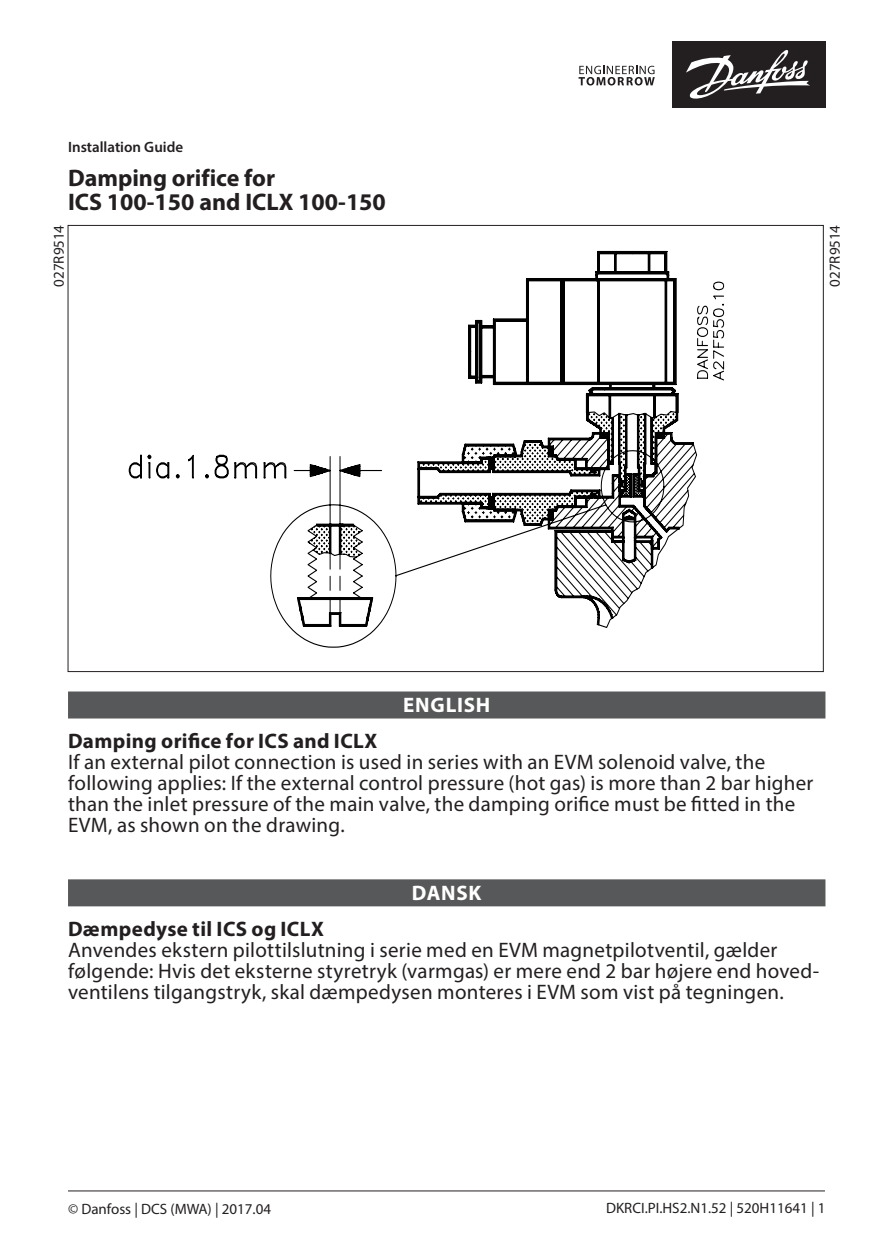
<style>
.page{position:relative;width:893px;height:1259px;background:#fff}
.page>*{position:absolute;margin:0;border:0;box-sizing:border-box;transform-origin:0 0}
.t1{font:700 24px/24px "Myriad Pro";color:#231f20}
.Body_copy{font:21px/21px "Myriad Pro";letter-spacing:.015em;color:#231f20}
.Body_copy-2{font:700 21px "Myriad Pro";letter-spacing:.02em;color:#231f20}
.Language_bar{font:700 21px "Myriad Pro";letter-spacing:.035em;color:#fff}
.Litterature_No{font:15px "Myriad Pro";color:#231f20}
.t2{font:600 15px "Myriad Pro";color:#231f20}
</style>
<div class="page">
<div style="left:672px;top:41px;width:153px;height:67px;background:#231f20"></div>
<svg style="left:579px;top:66px;width:76px;height:19px"></svg>
<svg style="left:686px;top:50px;width:124px;height:49px"></svg>
<hr style="left:68px;top:1190px;width:757px;height:1px;background:#231f20">
<svg style="left:128px;top:250px;width:597px;height:398px"></svg>
<div style="left:68px;top:879px;width:757px;height:27px;background:#57585a"></div>
<div style="left:68px;top:691px;width:757px;height:27px;background:#57585a"></div>
<p class="t2" style="left:68px;top:138px;width:117px">Installation Guide</p>
<p class="t1" style="left:68px;top:165px;width:319px">Damping orifice for<br>ICS 100-150 and ICLX 100-150</p>
<p class="Litterature_No" style="left:49px;top:286px;width:63px;rotate:-90deg">027R9514</p>
<p class="Litterature_No" style="left:825px;top:286px;width:63px;rotate:-90deg">027R9514</p>
<p class="Language_bar" style="left:403px;top:691px;width:89px">ENGLISH</p>
<p class="Body_copy-2" style="left:68px;top:727px;width:311px">Damping orifice for ICS and ICLX</p>
<p class="Body_copy" style="left:68px;top:751px;width:747px">If an external pilot connection is used in series with an EVM solenoid valve, the following applies: If the external control pressure (hot gas) is more than 2 bar higher than the inlet pressure of the main valve, the damping orifice must be fitted in the EVM, as shown on the drawing.</p>
<p class="Language_bar" style="left:412px;top:879px;width:71px">DANSK</p>
<p class="Body_copy-2" style="left:68px;top:915px;width:257px">Dæmpedyse til ICS og ICLX</p>
<p class="Body_copy" style="left:68px;top:938px;width:753px">Anvendes ekstern pilottilslutning i serie med en EVM magnetpilotventil, gælder følgende: Hvis det eksterne styretryk (varmgas) er mere end 2 bar højere end hoved&shy;ventilens tilgangstryk, skal dæmpedysen monteres i EVM som vist på tegningen.</p>
<p class="Litterature_No" style="left:68px;top:1199px;width:205px">© Danfoss | DCS (MWA) | 2017.04</p>
<p class="Litterature_No" style="left:606px;top:1199px;width:221px">DKRCI.PI.HS2.N1.52 | 520H11641 | 1</p>
</div>
